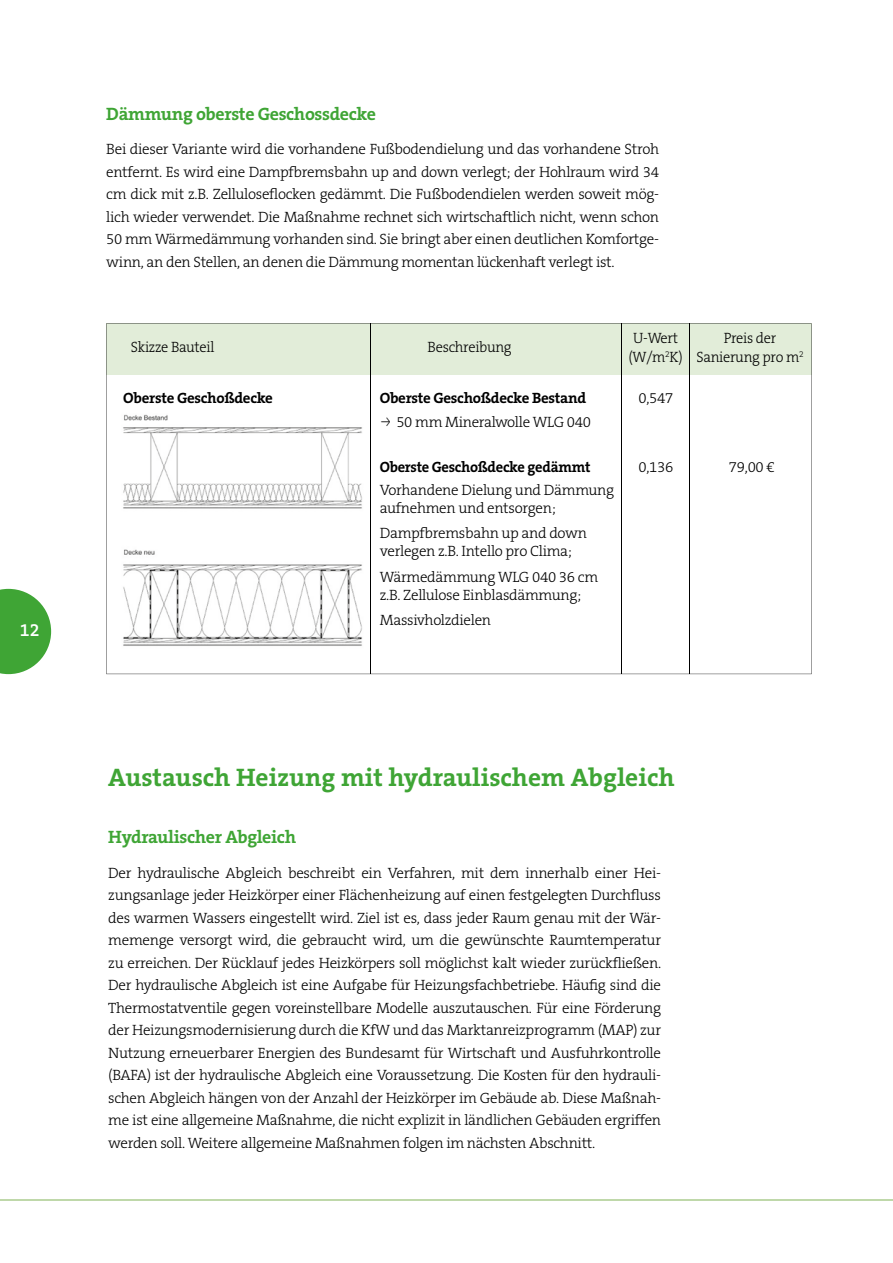
<style>
.page{position:relative;width:893px;height:1263px;background:#fff}
.page>*{position:absolute;margin:0;border:0;box-sizing:border-box;transform-origin:0 0}
.t1{font:700 25.5px "The Serif B7";color:#3fa535}
.t2{font:700 18px "The Serif B7";letter-spacing:-.02em;color:#3fa535}
.t3{font:600 18px "The Serif B6";color:#fff}
.t4{font:300 15px/22.5px "The Serif B3";letter-spacing:-.02em;color:#000}
.t5{font:700 15px "The Serif B7";letter-spacing:-.02em;color:#000}
.t6{font:300 15px/19.5px "The Serif B3";letter-spacing:-.02em;color:#000;scale:.96 1}
.s1{font-family:"Netto Icons OT";font-weight:400;font-size:12px}
</style>
<div class="page">
<svg style="left:0;top:589px;width:51px;height:85px"></svg>
<hr style="left:0;top:1199px;width:893px;height:1px;background:#bfd8aa">
<svg style="left:106px;top:323px;width:706px;height:351px"></svg>
<hr style="left:371px;top:324px;width:1px;height:350px;background:#000">
<hr style="left:621px;top:324px;width:1px;height:350px;background:#000">
<hr style="left:689px;top:324px;width:1px;height:350px;background:#000">
<p class="t3" style="left:20px;top:620px;width:21px">12</p>
<p class="t2" style="left:106px;top:104px;width:271px">Dämmung oberste Geschossdecke</p>
<p class="t4" style="left:106px;top:139px;width:554px;text-align:justify">Bei dieser Variante wird die vorhandene Fußbodendielung und das vorhandene Stroh entfernt. Es wird eine Dampfbremsbahn up and down verlegt; der Hohlraum wird 34 cm dick mit z.B. Zelluloseflocken gedämmt. Die Fußbodendielen werden soweit mög&shy;lich wieder verwendet. Die Maßnahme rechnet sich wirtschaftlich nicht, wenn schon 50 mm Wärmedämmung vorhanden sind. Sie bringt aber einen deutlichen Komfortge&shy;winn, an den Stellen, an denen die Dämmung momentan lückenhaft verlegt ist.</p>
<p class="t6" style="left:131px;top:337px;width:89px">Skizze Bauteil</p>
<p class="t6" style="left:428px;top:337px;width:89px">Beschreibung</p>
<p class="t6" style="left:628px;top:328px;width:184px;text-indent:95px">Preis der (W/m<sup>2</sup>K) Sanierung pro m<sup>2</sup></p>
<p class="t6" style="left:633px;top:328px;width:48px">U-Wert</p>
<p class="t5" style="left:123px;top:390px;width:151px">Oberste Geschoßdecke</p>
<p class="t5" style="left:380px;top:390px;width:208px">Oberste Geschoßdecke Bestand</p>
<p class="t4" style="left:638px;top:387px;width:36px">0,547</p>
<p class="t4" style="left:380px;top:411px;width:213px"><span class="s1">A</span> 50 mm Mineralwolle WLG 040</p>
<p class="t5" style="left:380px;top:459px;width:212px">Oberste Geschoßdecke gedämmt</p>
<p class="t4" style="left:638px;top:456px;width:36px">0,136</p>
<p class="t4" style="left:729px;top:456px;width:47px">79,00 €</p>
<p class="t4" style="left:380px;top:481px;width:236px;line-height:18px">Vorhandene Dielung und Dämmung aufnehmen und entsorgen;</p>
<p class="t4" style="left:380px;top:525px;width:209px;line-height:18px">Dampfbremsbahn up and down verlegen z.B. Intello pro Clima;</p>
<p class="t4" style="left:380px;top:568px;width:220px;line-height:18px">Wärmedämmung WLG 040 36 cm z.B. Zellulose Einblasdämmung;</p>
<p class="t4" style="left:380px;top:609px;width:113px">Massivholzdielen</p>
<h1 class="t1" style="left:108px;top:764px;width:568px">Austausch Heizung mit hydraulischem Abgleich</h1>
<p class="t2" style="left:108px;top:827px;width:189px">Hydraulischer Abgleich</p>
<p class="t4" style="left:108px;top:862px;width:554px;text-align:justify">Der hydraulische Abgleich beschreibt ein Verfahren, mit dem innerhalb einer Hei&shy;zungsanlage jeder Heizkörper einer Flächenheizung auf einen festgelegten Durchfluss des warmen Wassers eingestellt wird. Ziel ist es, dass jeder Raum genau mit der Wär&shy;memenge versorgt wird, die gebraucht wird, um die gewünschte Raumtemperatur zu erreichen. Der Rücklauf jedes Heizkörpers soll möglichst kalt wieder zurückfließen.<br>Der hydraulische Abgleich ist eine Aufgabe für Heizungsfachbetriebe. Häufig sind die Thermostatventile gegen voreinstellbare Modelle auszutauschen. Für eine Förderung der Heizungsmodernisierung durch die KfW und das Marktanreizprogramm (MAP) zur Nutzung erneuerbarer Energien des Bundesamt für Wirtschaft und Ausfuhrkontrolle (BAFA) ist der hydraulische Abgleich eine Voraussetzung. Die Kosten für den hydrauli&shy;schen Abgleich hängen von der Anzahl der Heizkörper im Gebäude ab. Diese Maßnah&shy;me ist eine allgemeine Maßnahme, die nicht explizit in ländlichen Gebäuden ergriffen werden soll. Weitere allgemeine Maßnahmen folgen im nächsten Abschnitt.</p>
</div>
